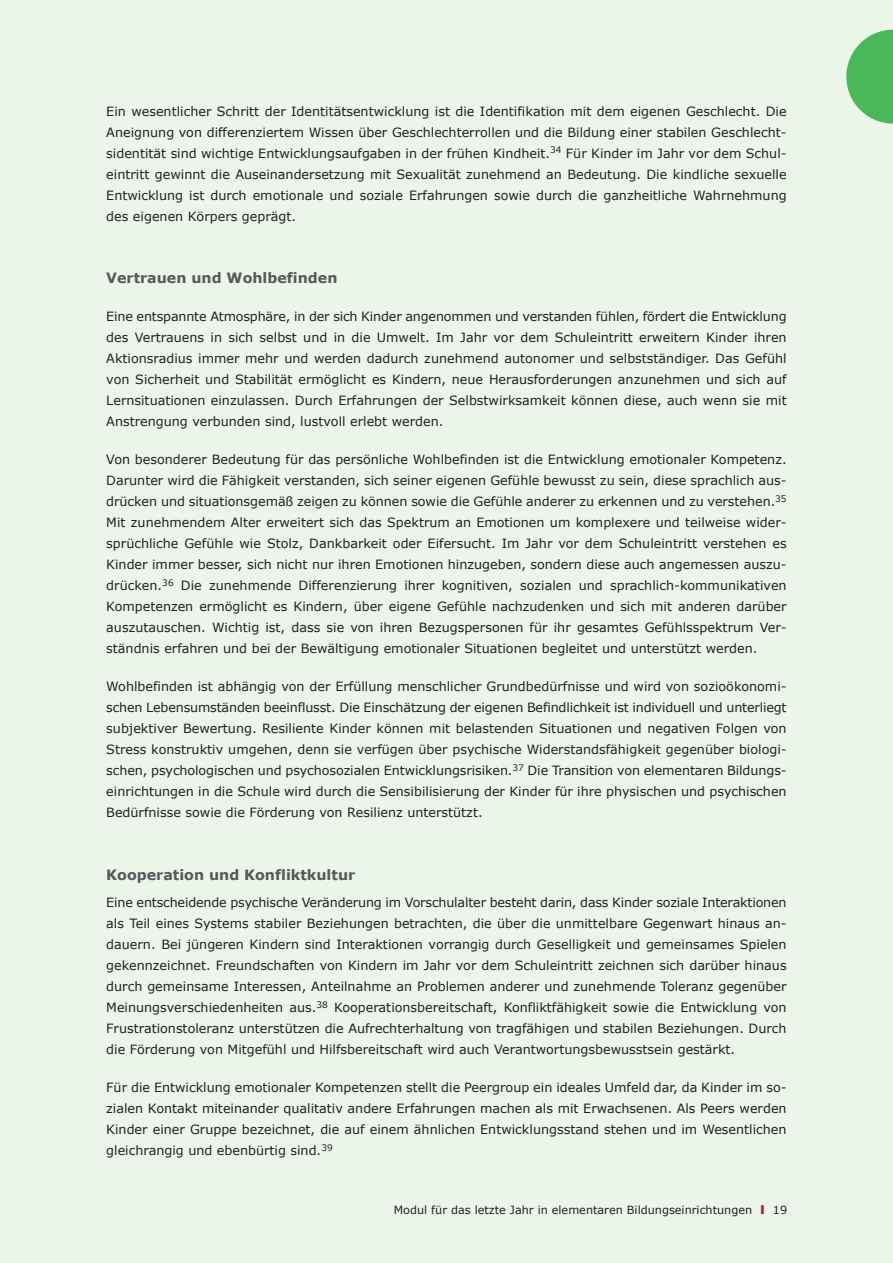
<style>
.page{position:relative;width:893px;height:1263px;background:#ebf5ea}
.page>*{position:absolute;margin:0;border:0;box-sizing:border-box;transform-origin:0 0}
.t1{font:700 14.25px "Verdana";color:#57585a}
.t2{font:12.75px/21px "Verdana";color:#231f20;text-align:justify}
.t3{font:11.25px "Verdana";color:#231f20}
.s1{font-family:"Scala Sans";font-weight:900;font-size:13.5px;color:#a62b3e}
</style>
<div class="page">
<svg style="left:846px;top:30px;width:47px;height:94px"></svg>
<p class="t2" style="left:106px;top:100px;width:682px">Ein wesentlicher Schritt der Identitätsentwicklung ist die Identifikation mit dem eigenen Geschlecht. Die Aneignung von differenziertem Wissen über Geschlechterrollen und die Bildung einer stabilen Geschlecht&shy;sidentität sind wichtige Entwicklungsaufgaben in der frühen Kindheit.<sup>34</sup> Für Kinder im Jahr vor dem Schul&shy;eintritt gewinnt die Auseinandersetzung mit Sexualität zunehmend an Bedeutung. Die kindliche sexuelle Entwicklung ist durch emotionale und soziale Erfahrungen sowie durch die ganzheitliche Wahrnehmung des eigenen Körpers geprägt.</p>
<p class="t1" style="left:106px;top:269px;width:233px">Vertrauen und Wohlbefinden</p>
<p class="t2" style="left:106px;top:306px;width:682px">Eine entspannte Atmosphäre, in der sich Kinder angenommen und verstanden fühlen, fördert die Entwicklung des Vertrauens in sich selbst und in die Umwelt. Im Jahr vor dem Schuleintritt erweitern Kinder ihren Aktionsradius immer mehr und werden dadurch zunehmend autonomer und selbstständiger. Das Gefühl von Sicherheit und Stabilität ermöglicht es Kindern, neue Herausforderungen anzunehmen und sich auf Lernsituationen einzulassen. Durch Erfahrungen der Selbstwirksamkeit können diese, auch wenn sie mit Anstrengung verbunden sind, lustvoll erlebt werden.</p>
<p class="t2" style="left:106px;top:449px;width:682px">Von besonderer Bedeutung für das persönliche Wohlbefinden ist die Entwicklung emotionaler Kompetenz.<br>Darunter wird die Fähigkeit verstanden, sich seiner eigenen Gefühle bewusst zu sein, diese sprachlich aus&shy;drücken und situationsgemäß zeigen zu können sowie die Gefühle anderer zu erkennen und zu verstehen.<sup>35<br></sup>Mit zunehmendem Alter erweitert sich das Spektrum an Emotionen um komplexere und teilweise wider&shy;sprüchliche Gefühle wie Stolz, Dankbarkeit oder Eifersucht. Im Jahr vor dem Schuleintritt verstehen es Kinder immer besser, sich nicht nur ihren Emotionen hinzugeben, sondern diese auch angemessen auszu&shy;drücken.<sup>36</sup> Die zunehmende Differenzierung ihrer kognitiven, sozialen und sprachlich-kommunikativen Kompetenzen ermöglicht es Kindern, über eigene Gefühle nachzudenken und sich mit anderen darüber auszutauschen. Wichtig ist, dass sie von ihren Bezugspersonen für ihr gesamtes Gefühlsspektrum Ver&shy;ständnis erfahren und bei der Bewältigung emotionaler Situationen begleitet und unterstützt werden.</p>
<p class="t2" style="left:106px;top:676px;width:682px">Wohlbefinden ist abhängig von der Erfüllung menschlicher Grundbedürfnisse und wird von sozioökonomi&shy;schen Lebensumständen beeinflusst. Die Einschätzung der eigenen Befindlichkeit ist individuell und unterliegt subjektiver Bewertung. Resiliente Kinder können mit belastenden Situationen und negativen Folgen von Stress konstruktiv umgehen, denn sie verfügen über psychische Widerstandsfähigkeit gegenüber biologi&shy;schen, psychologischen und psychosozialen Entwicklungsrisiken.<sup>37</sup> Die Transition von elementaren Bildungs&shy;einrichtungen in die Schule wird durch die Sensibilisierung der Kinder für ihre physischen und psychischen Bedürfnisse sowie die Förderung von Resilienz unterstützt.</p>
<p class="t1" style="left:106px;top:865px;width:250px">Kooperation und Konfliktkultur</p>
<p class="t2" style="left:106px;top:891px;width:682px">Eine entscheidende psychische Veränderung im Vorschulalter besteht darin, dass Kinder soziale Interaktionen als Teil eines Systems stabiler Beziehungen betrachten, die über die unmittelbare Gegenwart hinaus an&shy;dauern. Bei jüngeren Kindern sind Interaktionen vorrangig durch Geselligkeit und gemeinsames Spielen gekennzeichnet. Freundschaften von Kindern im Jahr vor dem Schuleintritt zeichnen sich darüber hinaus durch gemeinsame Interessen, Anteilnahme an Problemen anderer und zunehmende Toleranz gegenüber Meinungsverschiedenheiten aus.<sup>38</sup> Kooperationsbereitschaft, Konfliktfähigkeit sowie die Entwicklung von Frustrationstoleranz unterstützen die Aufrechterhaltung von tragfähigen und stabilen Beziehungen. Durch die Förderung von Mitgefühl und Hilfsbereitschaft wird auch Verantwortungsbewusstsein gestärkt.</p>
<p class="t2" style="left:106px;top:1076px;width:682px">Für die Entwicklung emotionaler Kompetenzen stellt die Peergroup ein ideales Umfeld dar, da Kinder im so&shy;zialen Kontakt miteinander qualitativ andere Erfahrungen machen als mit Erwachsenen. Als Peers werden Kinder einer Gruppe bezeichnet, die auf einem ähnlichen Entwicklungsstand stehen und im Wesentlichen gleichrangig und ebenbürtig sind.<sup>39</sup></p>
<p class="t3" style="left:394px;top:1203px;width:395px">Modul für das letzte Jahr in elementaren Bildungseinrichtungen <span class="s1">I</span> 19</p>
</div>
